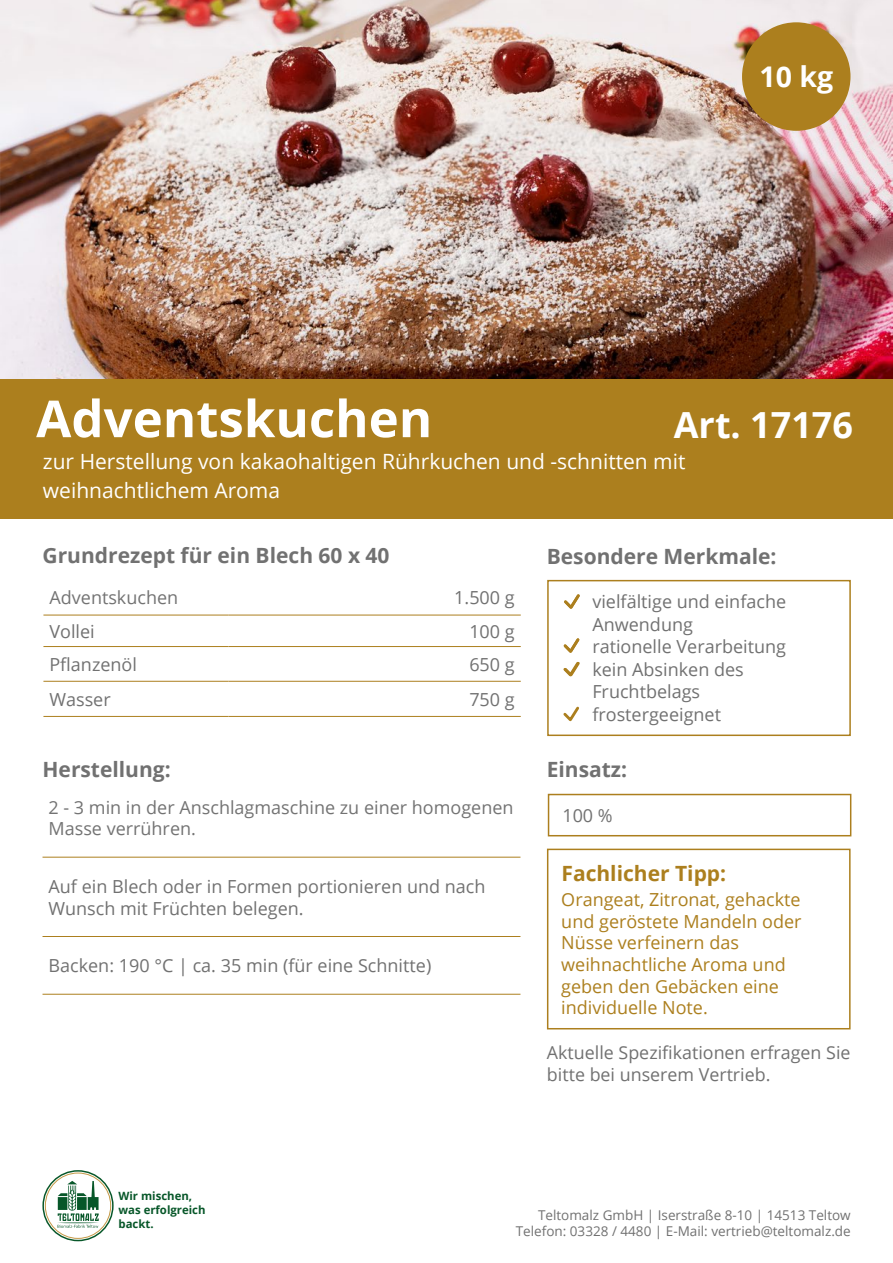
<style>
.page{position:relative;width:893px;height:1263px;background:#fff}
.page>*{position:absolute;margin:0;border:0;box-sizing:border-box;transform-origin:0 0}
.t1{font:700 51px "Open Sans";color:#fff}
.t2{font:700 36px "Open Sans";color:#fff}
.t3{font:700 28.5px "Open Sans";color:#fff}
.t4{font:21px/28.5px "Open Sans";color:#fff}
.t5{font:700 21px "Open Sans";color:#717171}
.t6{font:700 21px "Open Sans";color:#ac7f1e}
.t7{font:18px/22.5px "Open Sans";color:#717171}
.t8{font:18px/21.6px "Open Sans";color:#ac7f1e}
.t9{font:18px/21.6px "Open Sans";color:#737373}
.t10{font:17.85px/21.5px "Open Sans";color:#717171}
.t11{font:13.5px/16.2px "Open Sans";color:#717171;text-align:right}
.t12{font:700 11.4px/13.6px "Open Sans";color:#075729}
</style>
<div class="page">
<img style="left:0;top:0;width:893px;height:379px">
<div style="left:0;top:380px;width:893px;height:139px;background:#ac7f1e"></div>
<svg style="left:43px;top:1170px;width:71px;height:71px"></svg>
<div style="left:742px;top:22px;width:108px;height:109px;background:#ac7f1e;border-radius:50%"></div>
<div style="left:548px;top:794px;width:303px;height:42px;border:2px solid #ac7f1e"></div>
<hr style="left:43px;top:857px;width:477px;height:1px;background:#ac7f1e">
<hr style="left:43px;top:936px;width:477px;height:1px;background:#ac7f1e">
<hr style="left:43px;top:994px;width:477px;height:1px;background:#ac7f1e">
<div style="left:547px;top:580px;width:304px;height:156px;border:2px solid #ac7f1e"></div>
<svg style="left:563px;top:638px;width:17px;height:39px"></svg>
<svg style="left:563px;top:706px;width:16px;height:16px"></svg>
<svg style="left:564px;top:594px;width:16px;height:15px"></svg>
<div style="left:547px;top:849px;width:304px;height:180px;border:2px solid #ac7f1e"></div>
<svg style="left:43px;top:680px;width:478px;height:36px"></svg>
<hr style="left:43px;top:615px;width:185px;height:1px;background:#ac7f1e">
<hr style="left:228px;top:615px;width:293px;height:1px;background:#ac7f1e">
<hr style="left:43px;top:716px;width:185px;height:1px;background:#ac7f1e">
<hr style="left:228px;top:716px;width:293px;height:1px;background:#ac7f1e">
<hr style="left:43px;top:681px;width:185px;height:1px;background:#ac7f1e">
<hr style="left:228px;top:681px;width:293px;height:1px;background:#ac7f1e">
<hr style="left:43px;top:646px;width:185px;height:1px;background:#ac7f1e">
<hr style="left:228px;top:646px;width:293px;height:1px;background:#ac7f1e">
<h1 class="t1" style="left:36px;top:383px;width:398px">Adventskuchen</h1>
<h3 class="t3" style="left:759px;top:57px;width:75px">10 kg</h3>
<h2 class="t2" style="left:674px;top:399px;width:181px">Art. 17176</h2>
<p class="t4" style="left:43px;top:447px;width:644px">zur Herstellung von kakaohaltigen Rührkuchen und -schnitten mit weihnachtlichem Aroma</p>
<p class="t5" style="left:43px;top:541px;width:349px">Grundrezept für ein Blech 60 x 40</p>
<p class="t9" style="left:49px;top:586px;width:130px">Adventskuchen</p>
<p class="t7" style="left:454px;top:586px;width:62px">1.500 g</p>
<p class="t7" style="left:49px;top:619px;width:47px">Vollei</p>
<p class="t7" style="left:469px;top:619px;width:47px">100 g</p>
<p class="t7" style="left:49px;top:652px;width:89px">Pflanzenöl</p>
<p class="t7" style="left:469px;top:652px;width:47px">650 g</p>
<p class="t7" style="left:49px;top:687px;width:63px">Wasser</p>
<p class="t7" style="left:469px;top:687px;width:47px">750 g</p>
<p class="t5" style="left:43px;top:755px;width:130px">Herstellung:</p>
<p class="t9" style="left:49px;top:796px;width:466px">2 - 3 min in der Anschlagmaschine zu einer homogenen<br>Masse verrühren.</p>
<p class="t7" style="left:49px;top:875px;width:439px;line-height:21.6px">Auf ein Blech oder in Formen portionieren und nach<br>Wunsch mit Früchten belegen.</p>
<p class="t7" style="left:49px;top:954px;width:384px">Backen: 190 °C | ca. 35 min (für eine Schnitte)</p>
<p class="t5" style="left:547px;top:541px;width:231px">Besondere Merkmale:</p>
<p class="t7" style="left:592px;top:590px;width:195px">vielfältige und einfache<br>Anwendung<br>rationelle Verarbeitung kein Absinken des<br>Fruchtbelags frostergeeignet</p>
<p class="t5" style="left:547px;top:755px;width:82px">Einsatz:</p>
<p class="t7" style="left:562px;top:803px;width:52px">100 %</p>
<p class="t6" style="left:561px;top:859px;width:166px">Fachlicher Tipp:</p>
<p class="t8" style="left:561px;top:888px;width:242px">Orangeat, Zitronat, gehackte und geröstete Mandeln oder<br>Nüsse verfeinern das weihnachtliche Aroma und geben den Gebäcken eine individuelle Note.</p>
<p class="t10" style="left:547px;top:1042px;width:305px">Aktuelle Spezifikationen erfragen Sie bitte bei unserem Vertrieb.</p>
<p class="t12" style="left:118px;top:1189px;width:89px">Wir mischen, was erfolgreich backt.</p>
<p class="t11" style="left:516px;top:1207px;width:336px">Teltomalz GmbH | Iserstraße 8-10 | 14513 Teltow<br>Telefon: 03328 / 4480 | E-Mail: vertrieb@teltomalz.de</p>
</div>
